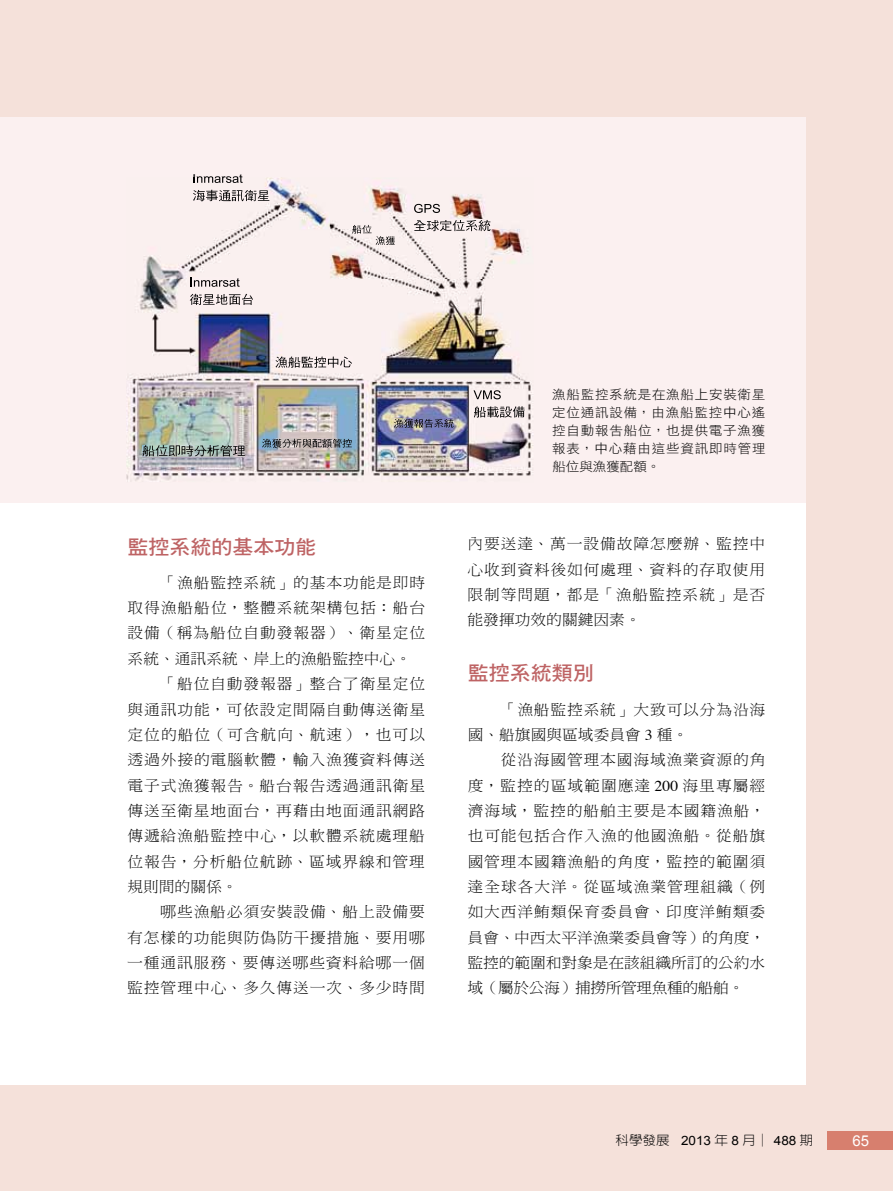
<style>
.page{position:relative;width:893px;height:1191px;background:#f5e1da}
.page>*{position:absolute;margin:0;border:0;box-sizing:border-box;transform-origin:0 0}
.t1{font:19.95px "DF Hei Std W7";color:#be6364;scale:1.05 1}
.t2{font:15px/25.3px "DF Ming Std W3";letter-spacing:.055em;color:#000;text-align:justify;scale:1.05 1}
.t3{font:15px "DF Ming Std W3";color:#000;scale:1.05 1}
.t4{font:15px "Arial";color:#fff}
.t5{font:12.9px/18px "DF Hei Std W3";letter-spacing:.06em;color:#000;text-align:justify;scale:1.05 1}
.t6{font:300 12.9px "AR New Hei B5";color:#000;scale:1.05 1}
.t7{font:12.3px "Arial";color:#000;scale:1.05 1}
.s1{font-family:"Times"}
.s2{font-family:"Arial";font-weight:400}
</style>
<div class="page">
<div style="left:0;top:118px;width:805px;height:966px;background:#fff"></div>
<div style="left:828px;top:1131px;width:65px;height:18px;background:#d77f6e"></div>
<div style="left:0;top:118px;width:805px;height:385px;background:#fbf0f0"></div>
<img style="left:126px;top:177px;width:407px;height:304px">
<img style="left:194px;top:177px;width:49px;height:6px">
<img style="left:193px;top:190px;width:76px;height:11px">
<img style="left:191px;top:278px;width:49px;height:9px">
<img style="left:190px;top:294px;width:63px;height:11px">
<img style="left:276px;top:356px;width:76px;height:12px">
<img style="left:473px;top:390px;width:28px;height:9px">
<img style="left:474px;top:406px;width:51px;height:11px">
<img style="left:143px;top:445px;width:102px;height:11px">
<img style="left:262px;top:439px;width:90px;height:8px">
<img style="left:394px;top:419px;width:60px;height:9px">
<img style="left:414px;top:204px;width:26px;height:9px">
<img style="left:414px;top:220px;width:77px;height:11px">
<img style="left:352px;top:225px;width:20px;height:9px">
<img style="left:376px;top:236px;width:19px;height:9px">
<p class="t7" style="left:193px;top:170px;width:5px">I</p>
<p class="t7" style="left:214px;top:170px;width:29px">arsat</p>
<h1 class="t1" style="left:128px;top:535px;width:181px">監控系統的基本功能</h1>
<p class="t2" style="left:161px;top:569px;width:253px">「漁船監控系統」的基本功能是即時</p>
<p class="t2" style="left:128px;top:595px;width:285px">取得漁船船位，整體系統架構包括：船台</p>
<p class="t2" style="left:128px;top:620px;width:285px">設備（稱為船位自動發報器）、衛星定位</p>
<p class="t3" style="left:128px;top:650px;width:271px">系統、通訊系統、岸上的漁船監控中心。</p>
<p class="t2" style="left:161px;top:671px;width:253px">「船位自動發報器」整合了衛星定位</p>
<p class="t2" style="left:128px;top:696px;width:285px">與通訊功能，可依設定間隔自動傳送衛星</p>
<p class="t2" style="left:127px;top:721px;width:285px">定位的船位（可含航向、航速），也可以</p>
<p class="t2" style="left:127px;top:747px;width:285px">透過外接的電腦軟體，輸入漁獲資料傳送</p>
<p class="t2" style="left:127px;top:772px;width:285px">電子式漁獲報告。船台報告透過通訊衛星</p>
<p class="t2" style="left:127px;top:797px;width:285px">傳送至衛星地面台，再藉由地面通訊網路</p>
<p class="t2" style="left:127px;top:823px;width:285px">傳遞給漁船監控中心，以軟體系統處理船</p>
<p class="t2" style="left:127px;top:848px;width:285px">位報告，分析船位航跡、區域界線和管理</p>
<p class="t2" style="left:127px;top:873px;width:106px">規則間的關係。</p>
<p class="t2" style="left:160px;top:899px;width:253px">哪些漁船必須安裝設備、船上設備要</p>
<p class="t2" style="left:127px;top:924px;width:285px">有怎樣的功能與防偽防干擾措施、要用哪</p>
<p class="t2" style="left:127px;top:949px;width:285px">一種通訊服務、要傳送哪些資料給哪一個</p>
<p class="t2" style="left:127px;top:975px;width:285px">監控管理中心、多久傳送一次、多少時間</p>
<p class="t5" style="left:552px;top:385px;width:205px">漁船監控系統是在漁船上安裝衛星定位通訊設備，由漁船監控中心遙控自動報告船位，也提供電子漁獲報表，中心藉由這些資訊即時管理船位與漁獲配額。</p>
<p class="t2" style="left:467px;top:531px;width:285px">內要送達、萬一設備故障怎麼辦、監控中心收到資料後如何處理、資料的存取使用限制等問題，都是「漁船監控系統」是否能發揮功效的關鍵因素。</p>
<h1 class="t1" style="left:468px;top:662px;width:121px">監控系統類別</h1>
<p class="t2" style="left:468px;top:696px;width:285px;text-indent:33px">「漁船監控系統」大致可以分為沿海國、船旗國與區域委員會 <span class="s1">3</span> 種。</p>
<p class="t2" style="left:467px;top:747px;width:285px;text-indent:33px">從沿海國管理本國海域漁業資源的角度，監控的區域範圍應達 <span class="s1">200</span> 海里專屬經濟海域，監控的船舶主要是本國籍漁船，也可能包括合作入漁的他國漁船。從船旗國管理本國籍漁船的角度，監控的範圍須達全球各大洋。從區域漁業管理組織（例如大西洋鮪類保育委員會、印度洋鮪類委員會、中西太平洋漁業委員會等）的角度，監控的範圍和對象是在該組織所訂的公約水域（屬於公海）捕撈所管理魚種的船舶。</p>
<p class="t6" style="left:615px;top:1133px;width:190px">科學發展 <span class="s2">2013</span> 年 <span class="s2">8</span> 月│ <span class="s2">488</span> 期</p>
<p class="t4" style="left:852px;top:1131px;width:18px">65</p>
</div>
